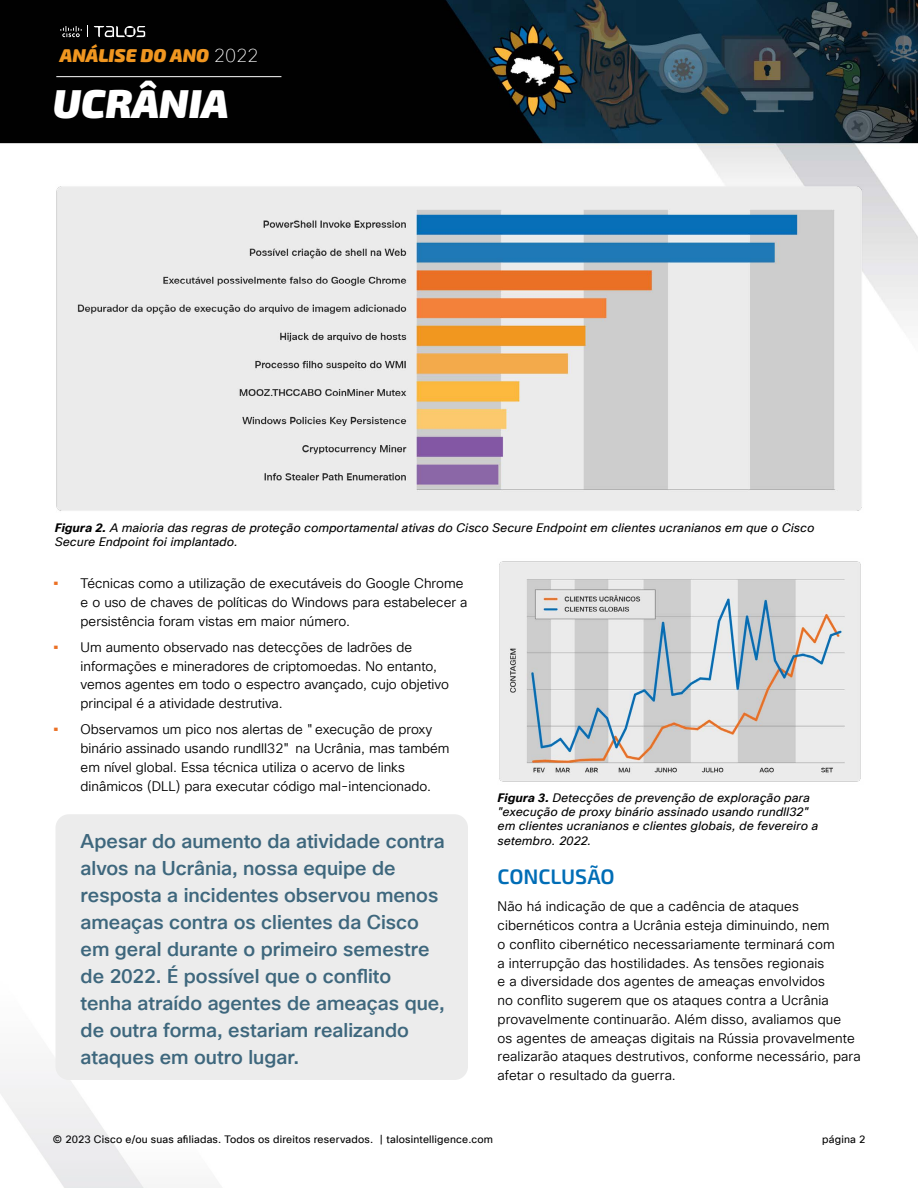
<style>
.page{position:relative;width:918px;height:1188px;background:#fff}
.page>*{position:absolute;margin:0;border:0;box-sizing:border-box;transform-origin:0 0}
.t1{font:italic 900 40.35px "Exo 2";color:#fff}
.t2{font:600 21px "Exo 2";letter-spacing:-.005em;color:#006db6}
.t3{font:500 19.5px/27px "Cisco Sans TT";color:#3e677d}
.t4{font:italic 900 18.6px "Exo 2";color:#f09620}
.t5{font:13.5px/18.8px "Cisco Sans TT Light";color:#000}
.t6{font:italic 12px/14.2px "Cisco Sans TT";letter-spacing:.015em;color:#000}
.t7{font:10.5px "Cisco Sans TT";letter-spacing:.02em;color:#000}
.s1{font-family:"Cisco Sans TT";font-weight:100;font-style:normal;color:#fff}
.s2{font-weight:700}
.s3{font-family:"Cisco Sans TT";font-weight:700;font-size:15px;color:#eb7024}
</style>
<div class="page">
<img style="left:0;top:0;width:918px;height:326px">
<hr style="left:56px;top:76px;width:225px;height:1px;background:#fff">
<svg style="left:60px;top:26px;width:22px;height:11px"></svg>
<svg style="left:88px;top:26px;width:58px;height:12px"></svg>
<div style="left:56px;top:814px;width:412px;height:266px;background:#ececec;border-radius:14px"></div>
<img style="left:56px;top:184px;width:808px;height:327px">
<img style="left:499px;top:561px;width:362px;height:221px">
<h3 class="t4" style="left:60px;top:44px;width:200px">ANÁLISE DO ANO <span class="s1">2022</span></h3>
<h1 class="t1" style="left:53px;top:79px;width:177px">UCRÂNIA</h1>
<p class="t6" style="left:55px;top:521px;width:761px"><span class="s2">Figura 2.</span> A maioria das regras de proteção comportamental ativas do Cisco Secure Endpoint em clientes ucranianos em que o Cisco<br>Secure Endpoint foi implantado.</p>
<p class="t5" style="left:81px;top:574px;width:388px;text-indent:-27px"><span class="s3">•</span> Técnicas como a utilização de executáveis do Google Chrome e o uso de chaves de políticas do Windows para estabelecer a persistência foram vistas em maior número.</p>
<p class="t5" style="left:81px;top:638px;width:370px;text-indent:-27px"><span class="s3">•</span> Um aumento observado nas detecções de ladrões de informações e mineradores de criptomoedas. No entanto, vemos agentes em todo o espectro avançado, cujo objetivo principal é a atividade destrutiva.</p>
<p class="t5" style="left:81px;top:721px;width:370px;text-indent:-27px"><span class="s3">•</span> Observamos um pico nos alertas de "execução de proxy binário assinado usando rundll32" na Ucrânia, mas também em nível global. Essa técnica utiliza o acervo de links dinâmicos (DLL) para executar código mal-intencionado.</p>
<p class="t3" style="left:81px;top:828px;width:366px">Apesar do aumento da atividade contra alvos na Ucrânia, nossa equipe de resposta a incidentes observou menos ameaças contra os clientes da Cisco em geral durante o primeiro semestre de 2022. É possível que o conflito tenha atraído agentes de ameaças que, de outra forma, estariam realizando ataques em outro lugar.</p>
<p class="t6" style="left:498px;top:791px;width:322px"><span class="s2">Figura 3.</span> Detecções de prevenção de exploração para "execução de proxy binário assinado usando rundll32" em clientes ucranianos e clientes globais, de fevereiro a setembro. 2022.</p>
<h2 class="t2" style="left:498px;top:864px;width:119px">CONCLUSÃO</h2>
<p class="t5" style="left:498px;top:898px;width:365px">Não há indicação de que a cadência de ataques cibernéticos contra a Ucrânia esteja diminuindo, nem<br>o conflito cibernético necessariamente terminará com<br>a interrupção das hostilidades. As tensões regionais<br>e a diversidade dos agentes de ameaças envolvidos<br>no conflito sugerem que os ataques contra a Ucrânia provavelmente continuarão. Além disso, avaliamos que<br>os agentes de ameaças digitais na Rússia provavelmente realizarão ataques destrutivos, conforme necessário, para afetar o resultado da guerra.</p>
<p class="t7" style="left:53px;top:1132px;width:442px">© 2023 Cisco e/ou suas afiliadas. Todos os direitos reservados. | talosintelligence.com</p>
<p class="t7" style="left:822px;top:1132px;width:45px">página 2</p>
</div>
